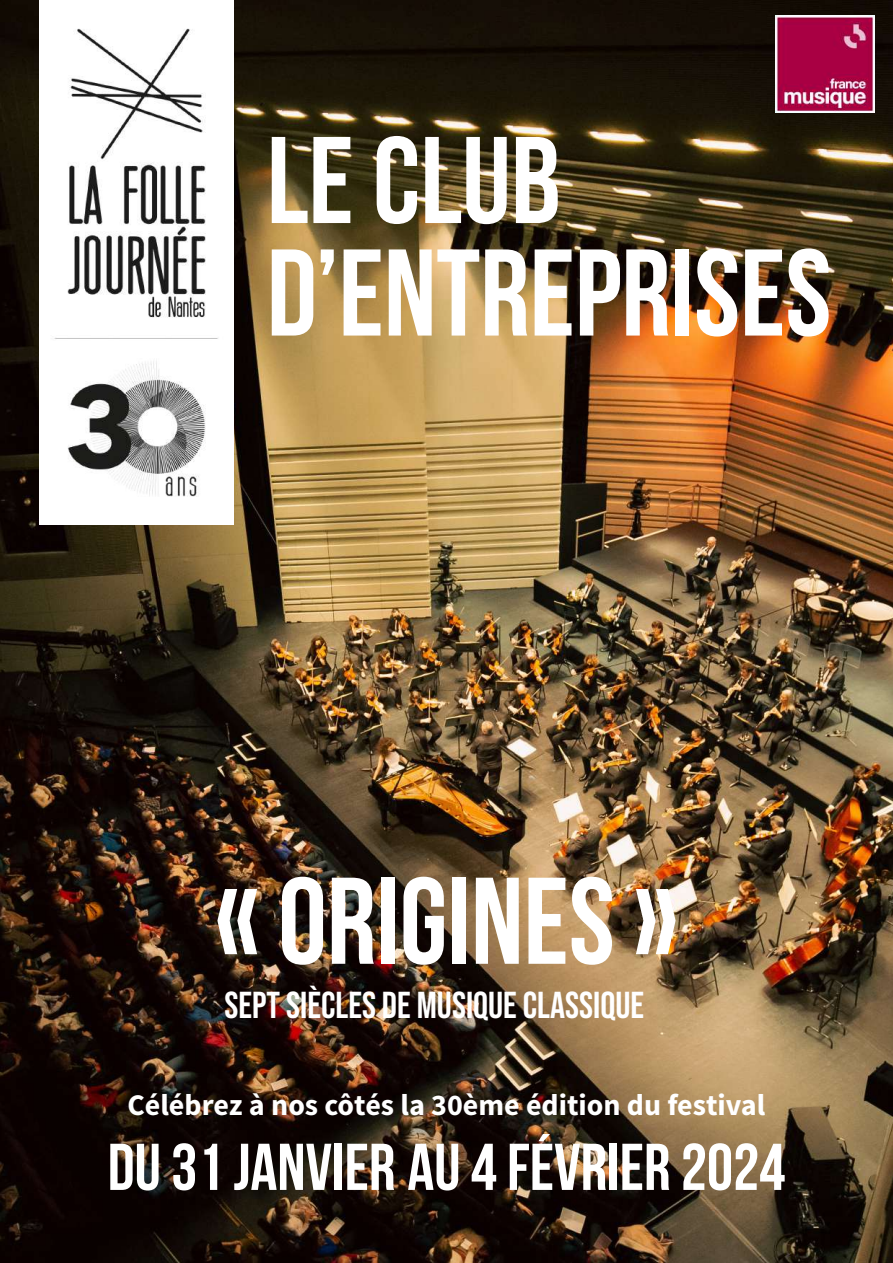
<style>
.page{position:relative;width:893px;height:1263px;background:#fff}
.page>*{position:absolute;margin:0;border:0;box-sizing:border-box;transform-origin:0 0}
.t1{font:700 123px/112.5px "Bebas Neue";color:#fff}
.t2{font:700 66px "Bebas Neue";color:#fff}
.t3{font:37.5px "Bebas Neue";color:#fff}
.t4{font:700 30px "Source Sans Pro";color:#fff}
</style>
<div class="page">
<img style="left:0;top:0;width:893px;height:1263px">
<img style="left:39px;top:1px;width:195px;height:523px">
<img style="left:776px;top:15px;width:98px;height:98px">
<h1 class="t1" style="left:267px;top:123px;width:566px">LE CLUB<br>D’ENTREPRISES</h1>
<h1 class="t1" style="left:215px;top:863px;width:464px">« ORIGINES »</h1>
<p class="t3" style="left:225px;top:984px;width:421px">SEPT SIÈCLES DE MUSIQUE CLASSIQUE</p>
<p class="t4" style="left:127px;top:1086px;width:640px">Célébrez à nos côtés la 30ème édition du festival</p>
<h2 class="t2" style="left:108px;top:1131px;width:679px">DU 31 JANVIER AU 4 FÉVRIER 2024</h2>
</div>
